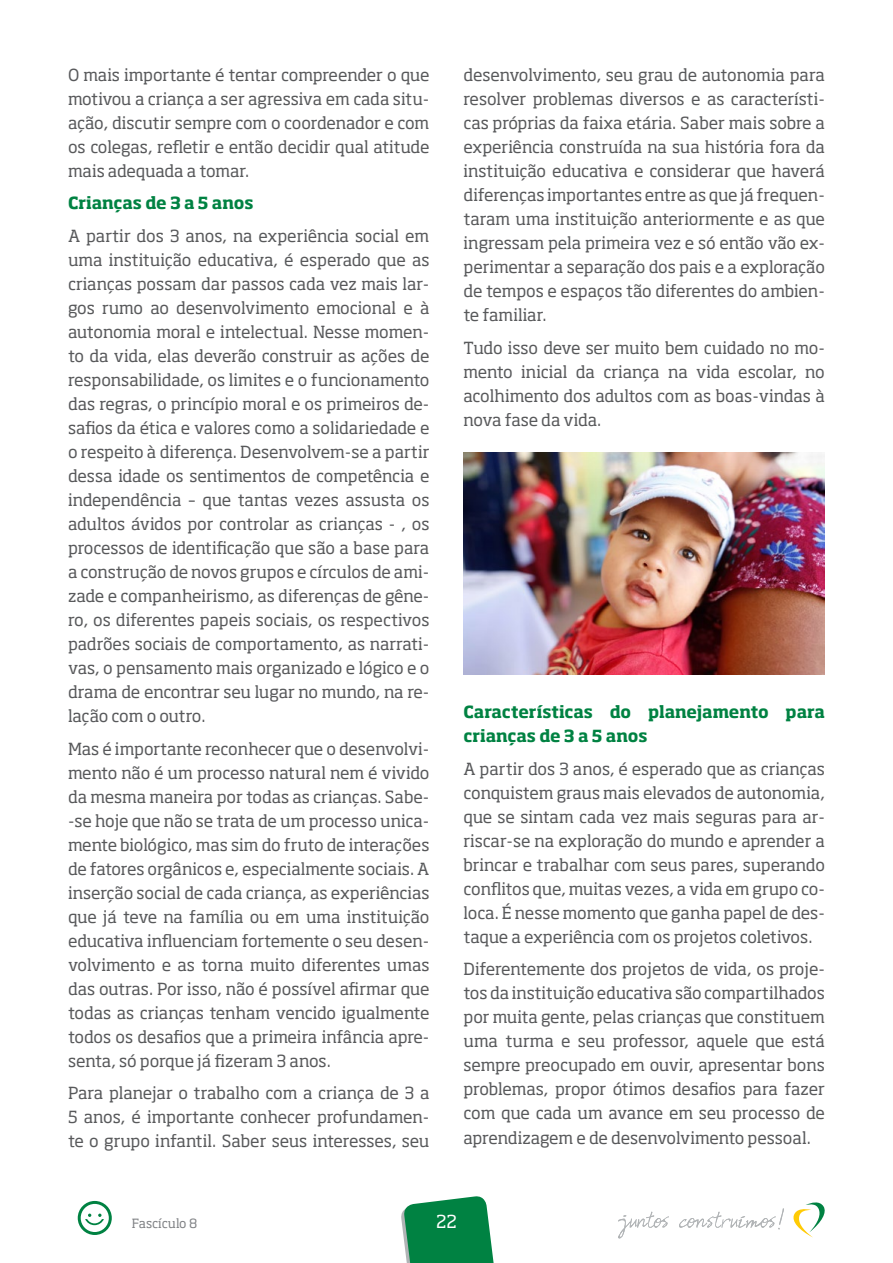
<style>
.page{position:relative;width:893px;height:1263px;background:#fff}
.page>*{position:absolute;margin:0;border:0;box-sizing:border-box;transform-origin:0 0}
.t1{font:17.7px "Soho Std";color:#fff}
.t2{font:16.5px/24px "Soho Std";letter-spacing:-.01em;color:#58595b;text-align:justify}
.t3{font:700 16.5px/24px "Soho Std";letter-spacing:-.005em;color:#008242}
.t4{font:12.6px "Soho Std";letter-spacing:-.01em;color:#808285}
</style>
<div class="page">
<svg style="left:401px;top:1196px;width:93px;height:67px;background:#28945f"></svg>
<svg style="left:793px;top:1202px;width:32px;height:35px"></svg>
<svg style="left:618px;top:1208px;width:166px;height:30px"></svg>
<svg style="left:78px;top:1201px;width:34px;height:34px"></svg>
<img style="left:463px;top:453px;width:362px;height:221px">
<p class="t2" style="left:68px;top:63px;width:363px">O mais importante é tentar compreender o que motivou a criança a ser agressiva em cada situ&shy;ação, discutir sempre com o coordenador e com os colegas, refletir e então decidir qual atitude mais adequada a tomar.</p>
<p class="t3" style="left:68px;top:191px;width:187px">Crianças de 3 a 5 anos</p>
<p class="t2" style="left:68px;top:224px;width:363px">A partir dos 3 anos, na experiência social em uma instituição educativa, é esperado que as crianças possam dar passos cada vez mais lar&shy;gos rumo ao desenvolvimento emocional e à autonomia moral e intelectual. Nesse momen&shy;to da vida, elas deverão construir as ações de responsabilidade, os limites e o funcionamento das regras, o princípio moral e os primeiros de&shy;safios da ética e valores como a solidariedade e o respeito à diferença. Desenvolvem-se a partir dessa idade os sentimentos de competência e independência – que tantas vezes assusta os adultos ávidos por controlar as crianças - , os processos de identificação que são a base para a construção de novos grupos e círculos de ami&shy;zade e companheirismo, as diferenças de gêne&shy;ro, os diferentes papeis sociais, os respectivos padrões sociais de comportamento, as narrati&shy;vas, o pensamento mais organizado e lógico e o drama de encontrar seu lugar no mundo, na re&shy;lação com o outro.</p>
<p class="t2" style="left:68px;top:736px;width:363px">Mas é importante reconhecer que o desenvolvi&shy;mento não é um processo natural nem é vivido da mesma maneira por todas as crianças. Sabe--se hoje que não se trata de um processo unica&shy;mente biológico, mas sim do fruto de interações de fatores orgânicos e, especialmente sociais. A inserção social de cada criança, as experiências que já teve na família ou em uma instituição educativa influenciam fortemente o seu desen&shy;volvimento e as torna muito diferentes umas das outras. Por isso, não é possível afirmar que todas as crianças tenham vencido igualmente todos os desafios que a primeira infância apre&shy;senta, só porque já fizeram 3 anos.</p>
<p class="t2" style="left:68px;top:1081px;width:363px">Para planejar o trabalho com a criança de 3 a 5 anos, é importante conhecer profundamen&shy;te o grupo infantil. Saber seus interesses, seu</p>
<p class="t2" style="left:463px;top:63px;width:363px">desenvolvimento, seu grau de autonomia para resolver problemas diversos e as característi&shy;cas próprias da faixa etária. Saber mais sobre a experiência construída na sua história fora da instituição educativa e considerar que haverá diferenças importantes entre as que já frequen&shy;taram uma instituição anteriormente e as que ingressam pela primeira vez e só então vão ex&shy;perimentar a separação dos pais e a exploração de tempos e espaços tão diferentes do ambien&shy;te familiar.</p>
<p class="t2" style="left:463px;top:335px;width:363px">Tudo isso deve ser muito bem cuidado no mo&shy;mento inicial da criança na vida escolar, no acolhimento dos adultos com as boas-vindas à nova fase da vida.</p>
<p class="t3" style="left:463px;top:700px;width:363px">Características do planejamento para crianças de 3 a 5 anos</p>
<p class="t2" style="left:463px;top:756px;width:363px">A partir dos 3 anos, é esperado que as crianças conquistem graus mais elevados de autonomia, que se sintam cada vez mais seguras para ar&shy;riscar-se na exploração do mundo e aprender a brincar e trabalhar com seus pares, superando conflitos que, muitas vezes, a vida em grupo co&shy;loca. É nesse momento que ganha papel de des&shy;taque a experiência com os projetos coletivos.</p>
<p class="t2" style="left:463px;top:957px;width:363px">Diferentemente dos projetos de vida, os proje&shy;tos da instituição educativa são compartilhados por muita gente, pelas crianças que constituem uma turma e seu professor, aquele que está sempre preocupado em ouvir, apresentar bons problemas, propor ótimos desafios para fazer com que cada um avance em seu processo de aprendizagem e de desenvolvimento pessoal.</p>
<p class="t4" style="left:132px;top:1215px;width:67px">Fascículo 8</p>
<p class="t1" style="left:436px;top:1210px;width:22px">22</p>
</div>
